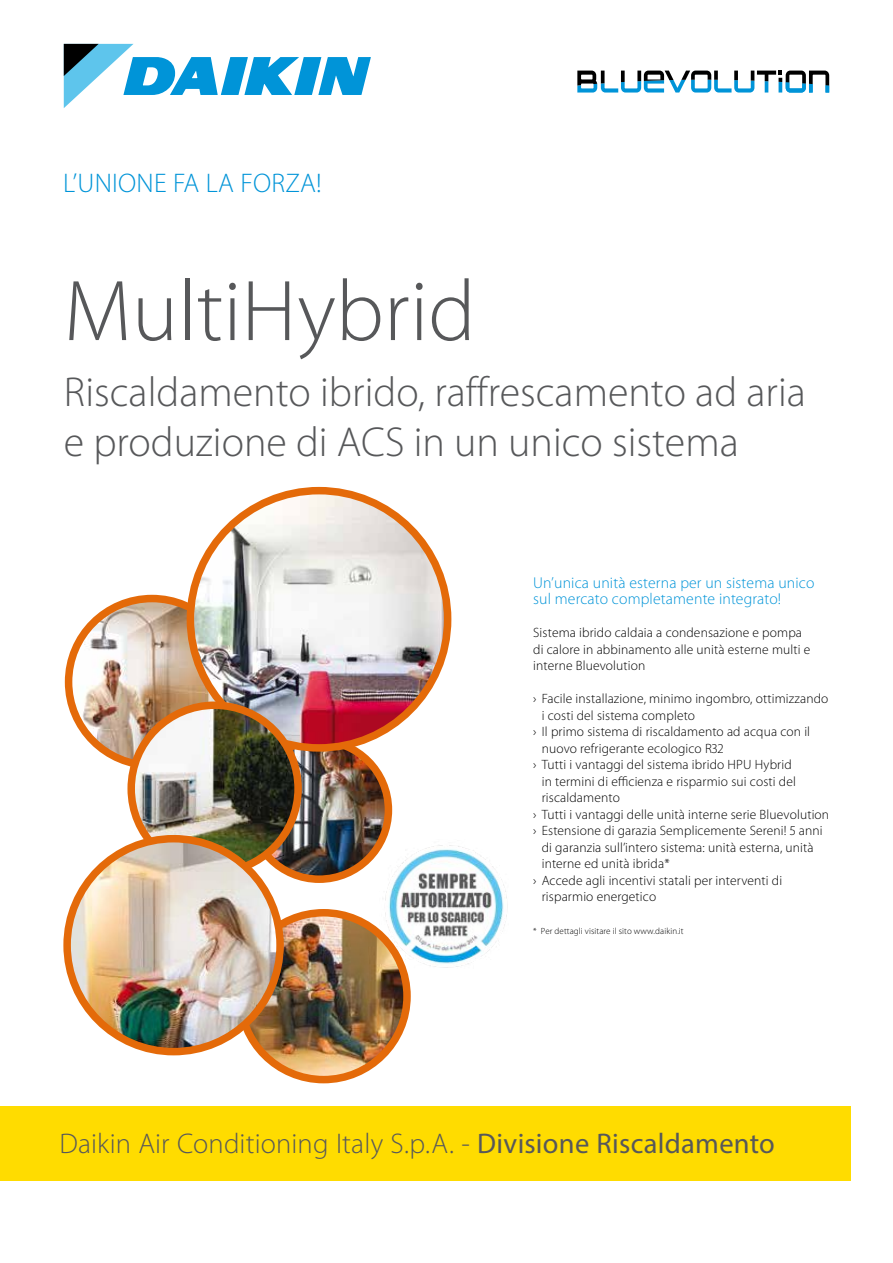
<style>
.page{position:relative;width:893px;height:1263px;background:#fff}
.page>*{position:absolute;margin:0;border:0;box-sizing:border-box;transform-origin:0 0}
.t1{font:300 87px "Myriad Pro";color:#57585a}
.t2{font:300 42px/49.5px "Myriad Pro";color:#57585a}
.t3{font:300 28.5px "Myriad Pro";letter-spacing:.005em;color:#57585a}
.t4{font:300 27px "Myriad Pro";letter-spacing:.01em;color:#0094d8}
.t5{font:300 15.75px/16.5px "Myriad Pro";letter-spacing:.01em;color:#0094d8}
.t6{font:300 13.5px/16.5px "Myriad Pro";letter-spacing:.01em;color:#000}
.t7{font:300 9px "Myriad Pro";letter-spacing:.01em;color:#000}
.s1{font-weight:400}
</style>
<div class="page">
<img style="left:414px;top:845px;width:94px;height:123px">
<svg style="left:64px;top:44px;width:307px;height:64px"></svg>
<div style="left:0;top:1106px;width:850px;height:75px;background:#ffdc00"></div>
<svg style="left:577px;top:71px;width:252px;height:22px"></svg>
<img style="left:69px;top:599px;width:147px;height:166px">
<div style="left:65px;top:595px;width:174px;height:174px;border:8px solid #e46a09;border-radius:50%"></div>
<img style="left:190px;top:491px;width:258px;height:257px;border-radius:129px">
<div style="left:187px;top:487px;width:264px;height:265px;border:8px solid #e46a09;border-radius:50%"></div>
<img style="left:124px;top:698px;width:290px;height:385px">
<img style="left:67px;top:839px;width:213px;height:213px;border-radius:106px">
<div style="left:63px;top:835px;width:221px;height:220px;border:8px solid #e46a09;border-radius:50%"></div>
<h3 class="t4" style="left:63px;top:166px;width:260px">L’UNIONE FA LA FORZA!</h3>
<h1 class="t1" style="left:64px;top:259px;width:413px">MultiHybrid</h1>
<h2 class="t2" style="left:64px;top:367px;width:744px">Riscaldamento ibrido, raffrescamento ad aria e produzione di ACS in un unico sistema</h2>
<p class="t5" style="left:533px;top:574px;width:283px">Un’unica unità esterna per un sistema unico sul mercato completamente integrato!</p>
<p class="t6" style="left:533px;top:624px;width:279px">Sistema ibrido caldaia a condensazione e pompa di calore in abbinamento alle unità esterne multi e interne Bluevolution</p>
<p class="t6" style="left:533px;top:690px;width:297px">› Facile installazione, minimo ingombro, ottimizzando</p>
<p class="t6" style="left:542px;top:707px;width:155px">i costi del sistema completo</p>
<p class="t6" style="left:533px;top:723px;width:278px">› Il primo sistema di riscaldamento ad acqua con il</p>
<p class="t6" style="left:542px;top:740px;width:183px">nuovo refrigerante ecologico R32</p>
<p class="t6" style="left:533px;top:756px;width:260px">› Tutti i vantaggi del sistema ibrido HPU Hybrid</p>
<p class="t6" style="left:542px;top:773px;width:256px">in termini di efficienza e risparmio sui costi del</p>
<p class="t6" style="left:542px;top:789px;width:80px">riscaldamento</p>
<p class="t6" style="left:533px;top:806px;width:297px">› Tutti i vantaggi delle unità interne serie Bluevolution</p>
<p class="t6" style="left:533px;top:822px;width:291px">› Estensione di garazia Semplicemente Sereni! 5 anni</p>
<p class="t6" style="left:542px;top:839px;width:273px">di garanzia sull’intero sistema: unità esterna, unità</p>
<p class="t6" style="left:542px;top:855px;width:129px">interne ed unità ibrida*</p>
<p class="t6" style="left:533px;top:872px;width:250px">› Accede agli incentivi statali per interventi di</p>
<p class="t6" style="left:542px;top:888px;width:116px">risparmio energetico</p>
<p class="t7" style="left:533px;top:926px;width:152px">* Per dettagli visitare il sito www.daikin.it</p>
<h3 class="t3" style="left:60px;top:1126px;width:717px">Daikin Air Conditioning Italy S.p.A. - <span class="s1">Divisione Riscaldamento</span></h3>
</div>
